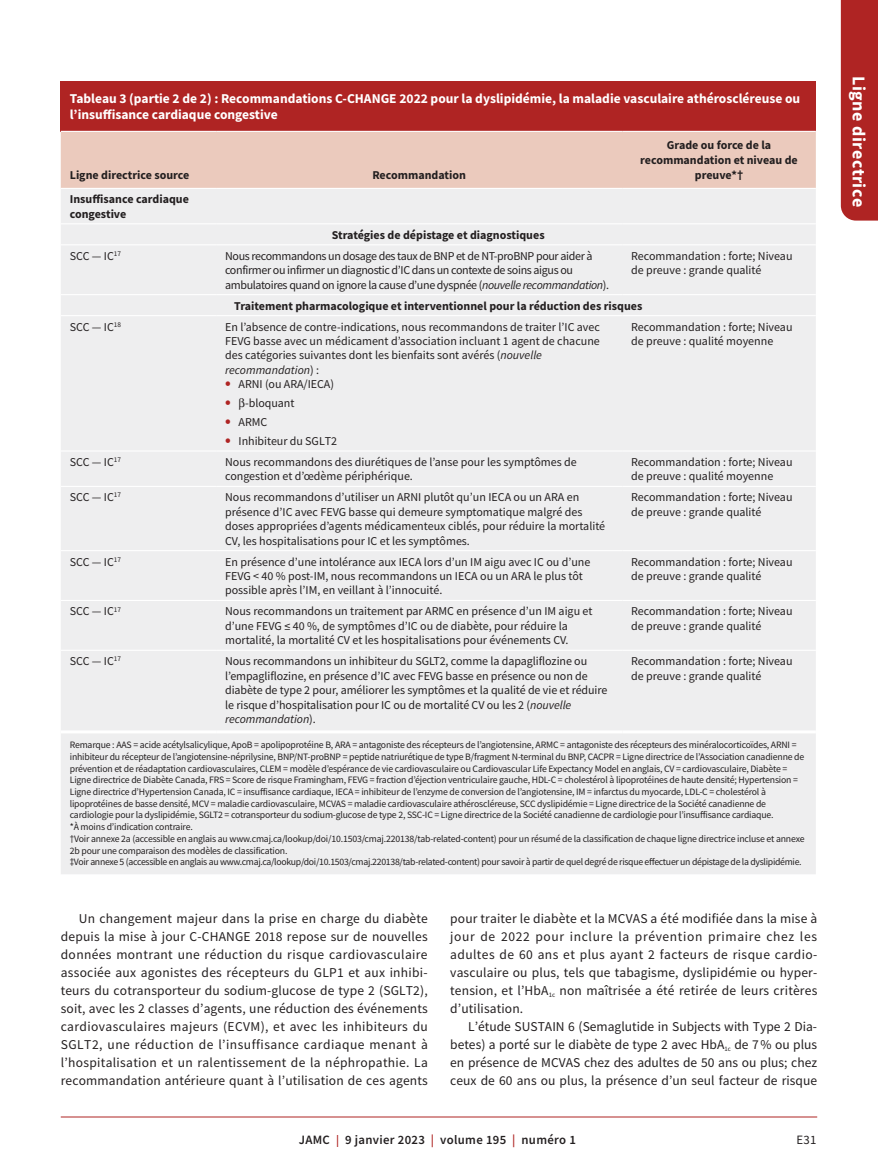
<style>
.page{position:relative;width:878px;height:1175px;background:#fff}
.page>*{position:absolute;margin:0;border:0;box-sizing:border-box;transform-origin:0 0}
.t1{font:700 18px "Source Sans Pro";letter-spacing:.025em;color:#fff}
.t2{font:13.5px/18px "Source Sans Pro";letter-spacing:.01em;color:#231f20;text-align:justify}
.t3{font:700 13.5px/16.2px "Source Sans Pro";color:#fff}
.t4{font:600 12.75px "Source Sans Pro";letter-spacing:.025em;color:#231f20}
.t5{font:12.75px "Source Sans Pro";color:#231f20}
.t6{font:12px/14.4px "Source Sans Pro";color:#231f20}
.t7{font:700 12px/15px "Source Sans Pro";color:#231f20;text-align:center}
.t8{font:12px/14.4px "Source Sans Pro";letter-spacing:-.03em;color:#231f20}
.t9{font:9.75px/11.7px "Source Sans Pro";letter-spacing:-.02em;color:#231f20}
.s1{font-style:italic}
.s2{font-weight:700;font-size:16.5px;color:#af2423}
.s3{font-size:12px;color:#af2423}
.s4{color:#af2423}
</style>
<div class="page">
<div style="left:840px;top:0;width:38px;height:220px;background:#af2423"></div>
<hr style="left:61px;top:1116px;width:756px;height:1px;background:#af2423">
<div style="left:61px;top:81px;width:754px;height:50px;background:#af2423"></div>
<div style="left:61px;top:132px;width:754px;height:56px;background:#ebcabd"></div>
<div style="left:61px;top:189px;width:754px;height:685px;background:#eeeeef"></div>
<hr style="left:216px;top:450px;width:406px;height:1px;background:#fff">
<hr style="left:622px;top:450px;width:193px;height:1px;background:#fff">
<hr style="left:216px;top:486px;width:406px;height:1px;background:#fff">
<hr style="left:622px;top:486px;width:193px;height:1px;background:#fff">
<hr style="left:61px;top:486px;width:155px;height:1px;background:#fff">
<hr style="left:216px;top:550px;width:406px;height:1px;background:#fff">
<hr style="left:622px;top:550px;width:193px;height:1px;background:#fff">
<hr style="left:61px;top:550px;width:155px;height:1px;background:#fff">
<hr style="left:216px;top:600px;width:406px;height:1px;background:#fff">
<hr style="left:622px;top:600px;width:193px;height:1px;background:#fff">
<hr style="left:61px;top:600px;width:155px;height:1px;background:#fff">
<hr style="left:61px;top:649px;width:155px;height:2px;background:#fff">
<hr style="left:61px;top:450px;width:155px;height:1px;background:#fff">
<hr style="left:61px;top:730px;width:155px;height:3px;background:#fff">
<hr style="left:216px;top:730px;width:406px;height:3px;background:#fff">
<hr style="left:622px;top:730px;width:193px;height:3px;background:#fff">
<hr style="left:61px;top:223px;width:155px;height:1px;background:#fff">
<hr style="left:216px;top:223px;width:406px;height:1px;background:#fff">
<hr style="left:622px;top:223px;width:193px;height:1px;background:#fff">
<hr style="left:61px;top:244px;width:155px;height:1px;background:#fff">
<hr style="left:216px;top:244px;width:406px;height:1px;background:#fff">
<hr style="left:622px;top:244px;width:193px;height:1px;background:#fff">
<hr style="left:61px;top:294px;width:155px;height:1px;background:#fff">
<hr style="left:216px;top:294px;width:406px;height:1px;background:#fff">
<hr style="left:622px;top:294px;width:193px;height:1px;background:#fff">
<hr style="left:61px;top:315px;width:155px;height:1px;background:#fff">
<hr style="left:216px;top:315px;width:406px;height:1px;background:#fff">
<hr style="left:622px;top:315px;width:193px;height:1px;background:#fff">
<hr style="left:216px;top:649px;width:406px;height:2px;background:#fff">
<hr style="left:622px;top:649px;width:193px;height:2px;background:#fff">
<svg style="left:239px;top:398px;width:6px;height:12px"></svg>
<p class="t3" style="left:70px;top:90px;width:732px">Tableau 3 (partie 2 de 2) : Recommandations C-CHANGE 2022 pour la dyslipidémie, la maladie vasculaire athéroscléreuse ou l’insuffisance cardiaque congestive</p>
<p class="t7" style="left:70px;top:168px;width:121px">Ligne directrice source</p>
<p class="t7" style="left:372px;top:168px;width:95px">Recommandation</p>
<p class="t7" style="left:70px;top:192px;width:121px;line-height:14.4px;text-align:left">Insuffisance cardiaque congestive</p>
<p class="t7" style="left:332px;top:227px;width:214px">Stratégies de dépistage et diagnostiques</p>
<p class="t7" style="left:640px;top:138px;width:159px">Grade ou force de la recommandation et niveau de preuve*†</p>
<p class="t6" style="left:70px;top:248px;width:53px">SCC — IC<sup>17</sup></p>
<p class="t8" style="left:225px;top:248px;width:385px">Nous recommandons un dosage des taux de BNP et de NT-proBNP pour aider à confirmer ou infirmer un diagnostic d’IC dans un contexte de soins aigus ou ambulatoires quand on ignore la cause d’une dyspnée (<span class="s1">nouvelle recommandation</span>).</p>
<p class="t6" style="left:631px;top:248px;width:163px">Recommandation : forte; Niveau de preuve : grande qualité</p>
<p class="t7" style="left:234px;top:298px;width:410px">Traitement pharmacologique et interventionnel pour la réduction des risques</p>
<p class="t6" style="left:70px;top:319px;width:53px">SCC — IC<sup>18</sup></p>
<p class="t6" style="left:225px;top:319px;width:376px">En l’absence de contre-indications, nous recommandons de traiter l’IC avec FEVG basse avec un médicament d’association incluant 1 agent de chacune des catégories suivantes dont les bienfaits sont avérés (<span class="s1">nouvelle recommandation</span>) :</p>
<p class="t6" style="left:225px;top:377px;width:110px"><span class="s2">•</span> ARNI (ou ARA/IECA)</p>
<p class="t6" style="left:225px;top:396px;width:71px"><span class="s2">•</span> -bloquant</p>
<p class="t6" style="left:225px;top:415px;width:44px"><span class="s2">•</span> ARMC</p>
<p class="t6" style="left:225px;top:434px;width:113px"><span class="s2">•</span> Inhibiteur du SGLT2</p>
<p class="t6" style="left:631px;top:319px;width:163px">Recommandation : forte; Niveau de preuve : qualité moyenne</p>
<p class="t6" style="left:70px;top:455px;width:53px">SCC — IC<sup>17</sup></p>
<p class="t6" style="left:225px;top:455px;width:353px">Nous recommandons des diurétiques de l’anse pour les symptômes de congestion et d’œdème périphérique.</p>
<p class="t6" style="left:631px;top:455px;width:163px">Recommandation : forte; Niveau de preuve : qualité moyenne</p>
<p class="t6" style="left:70px;top:490px;width:53px">SCC — IC<sup>17</sup></p>
<p class="t6" style="left:225px;top:490px;width:381px">Nous recommandons d’utiliser un ARNI plutôt qu’un IECA ou un ARA en présence d’IC avec FEVG basse qui demeure symptomatique malgré des doses appropriées d’agents médicamenteux ciblés, pour réduire la mortalité CV, les hospitalisations pour IC et les symptômes.</p>
<p class="t6" style="left:631px;top:490px;width:163px">Recommandation : forte; Niveau de preuve : grande qualité</p>
<p class="t6" style="left:70px;top:554px;width:53px">SCC — IC<sup>17</sup></p>
<p class="t6" style="left:225px;top:554px;width:367px">En présence d’une intolérance aux IECA lors d’un IM aigu avec IC ou d’une<br>FEVG &lt; 40 % post-IM, nous recommandons un IECA ou un ARA le plus tôt possible après l’IM, en veillant à l’innocuité.</p>
<p class="t6" style="left:631px;top:554px;width:163px">Recommandation : forte; Niveau de preuve : grande qualité</p>
<p class="t6" style="left:70px;top:604px;width:53px">SCC — IC<sup>17</sup></p>
<p class="t6" style="left:225px;top:604px;width:369px">Nous recommandons un traitement par ARMC en présence d’un IM aigu et d’une FEVG ≤ 40 %, de symptômes d’IC ou de diabète, pour réduire la mortalité, la mortalité CV et les hospitalisations pour événements CV.</p>
<p class="t6" style="left:631px;top:604px;width:163px">Recommandation : forte; Niveau de preuve : grande qualité</p>
<p class="t6" style="left:70px;top:654px;width:53px">SCC — IC<sup>17</sup></p>
<p class="t6" style="left:225px;top:654px;width:384px">Nous recommandons un inhibiteur du SGLT2, comme la dapagliflozine ou l’empagliflozine, en présence d’IC avec FEVG basse en présence ou non de diabète de type 2 pour, améliorer les symptômes et la qualité de vie et réduire le risque d’hospitalisation pour IC ou de mortalité CV ou les 2 (<span class="s1">nouvelle recommandation</span>).</p>
<p class="t6" style="left:631px;top:654px;width:163px">Recommandation : forte; Niveau de preuve : grande qualité</p>
<p class="t9" style="left:70px;top:739px;width:736px">Remarque : AAS = acide acétylsalicylique, ApoB = apolipoprotéine B, ARA = antagoniste des récepteurs de l’angiotensine, ARMC = antagoniste des récepteurs des minéralocorticoïdes, ARNI = inhibiteur du récepteur de l’angiotensine-néprilysine, BNP/NT-proBNP = peptide natriurétique de type B/fragment N-terminal du BNP, CACPR = Ligne directrice de l’Association canadienne de prévention et de réadaptation cardiovasculaires, CLEM = modèle d’espérance de vie cardiovasculaire ou Cardiovascular Life Expectancy Model en anglais, CV = cardiovasculaire, Diabète = Ligne directrice de Diabète Canada, FRS = Score de risque Framingham, FEVG = fraction d’éjection ventriculaire gauche, HDL-C = cholestérol à lipoprotéines de haute densité; Hypertension = Ligne directrice d’Hypertension Canada, IC = insuffisance cardiaque, IECA = inhibiteur de l’enzyme de conversion de l’angiotensine, IM = infarctus du myocarde, LDL-C = cholestérol à lipoprotéines de basse densité, MCV = maladie cardiovasculaire, MCVAS = maladie cardiovasculaire athéroscléreuse, SCC dyslipidémie = Ligne directrice de la Société canadienne de cardiologie pour la dyslipidémie, SGLT2 = cotransporteur du sodium-glucose de type 2, SSC-IC = Ligne directrice de la Société canadienne de cardiologie pour l’insuffisance cardiaque.<br>*À moins d’indication contraire.<br>†Voir annexe 2a (accessible en anglais au www.cmaj.ca/lookup/doi/10.1503/cmaj.220138/tab-related-content) pour un résumé de la classification de chaque ligne directrice incluse et annexe 2b pour une comparaison des modèles de classification.<br>‡Voir annexe 5 (accessible en anglais au www.cmaj.ca/lookup/doi/10.1503/cmaj.220138/tab-related-content) pour savoir à partir de quel degré de risque effectuer un dépistage de la dyslipidémie.</p>
<p class="t2" style="left:61px;top:909px;width:368px;text-indent:18px">Un changement majeur dans la prise en charge du diabète depuis la mise à jour C-CHANGE 2018 repose sur de nouvelles données montrant une réduction du risque cardiovasculaire associée aux agonistes des récepteurs du GLP1 et aux inhibi&shy;teurs du cotransporteur du sodium-glucose de type 2 (SGLT2), soit, avec les 2 classes d’agents, une réduction des événements cardiovasculaires majeurs (ECVM), et avec les inhibiteurs du SGLT2, une réduction de l’insuffisance cardiaque menant à l’hospitalisation et un ralentissement de la néphropathie. La recommandation antérieure quant à l’utilisation de ces agents</p>
<p class="t2" style="left:450px;top:909px;width:368px">pour traiter le diabète et la MCVAS a été modifiée dans la mise à jour de 2022 pour inclure la prévention primaire chez les adultes de 60 ans et plus ayant 2 facteurs de risque cardio&shy;vasculaire ou plus, tels que tabagisme, dyslipidémie ou hyper&shy;tension, et l’HbA<sub>1c</sub> non maîtrisée a été retirée de leurs critères d’utilisation.</p>
<p class="t2" style="left:450px;top:1017px;width:368px;text-indent:18px">L’étude SUSTAIN 6 (Semaglutide in Subjects with Type 2 Dia&shy;betes) a porté sur le diabète de type 2 avec HbA<sub>1c</sub> de 7% ou plus en présence de MCVAS chez des adultes de 50 ans ou plus; chez ceux de 60 ans ou plus, la présence d’un seul facteur de risque</p>
<p class="t4" style="left:299px;top:1131px;width:279px">JAMC <span class="s3">|</span> 9 janvier 2023 <span class="s4">|</span> volume 195 <span class="s4">|</span> numéro 1</p>
<p class="t5" style="left:796px;top:1132px;width:22px">E31</p>
<h1 class="t1" style="left:871px;top:76px;width:132px;rotate:90deg">Ligne directrice</h1>
</div>
